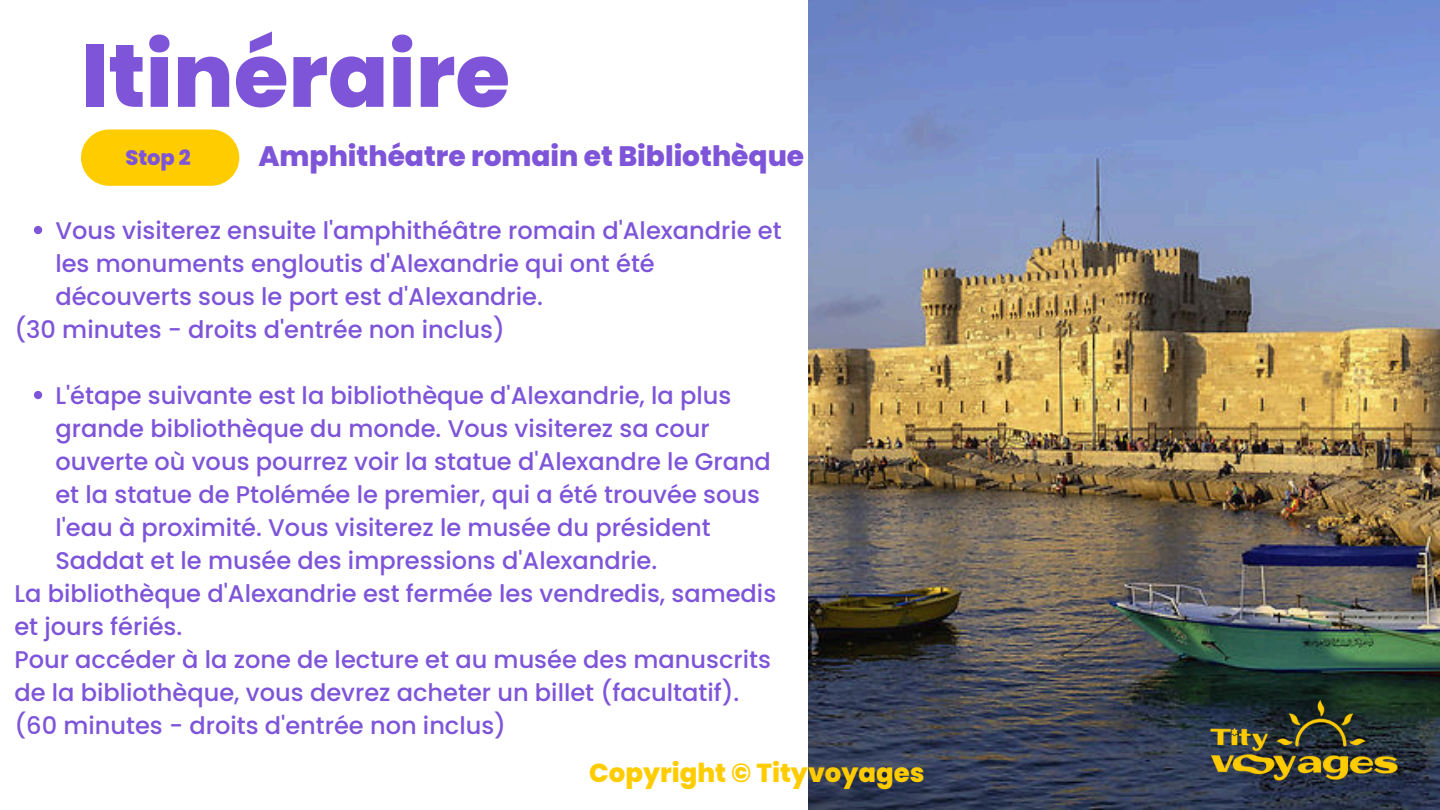
<style>
.page{position:relative;width:1440px;height:810px;background:#fff}
.page>*{position:absolute;margin:0;border:0;box-sizing:border-box;transform-origin:0 0}
.t1{font:800 88.7px "Poppins";color:#7e55d9}
.t2{font:800 28.1px "Poppins";color:#7e55d9}
.t3{font:800 26px "Poppins";color:#fc0}
.t4{font:500 24.1px/33px "Poppins";color:#7e55d9}
.t5{font:800 21px "Poppins";color:#7e55d9}
</style>
<div class="page">
<div style="left:81px;top:129px;width:158px;height:57px;background:#fc0;border-radius:28px"></div>
<img style="left:808px;top:0;width:632px;height:810px">
<img style="left:1198px;top:691px;width:212px;height:99px">
<svg style="left:34px;top:226px;width:8px;height:8px"></svg>
<svg style="left:34px;top:391px;width:8px;height:8px"></svg>
<h3 class="t1" style="left:81px;top:14px;width:431px">Itinéraire</h3>
<p class="t5" style="left:125px;top:143px;width:67px">Stop 2</p>
<p class="t2" style="left:258px;top:136px;width:547px">Amphithéatre romain et Bibliothèque</p>
<h2 class="t4" style="left:55px;top:214px;width:728px">Vous visiterez ensuite l'amphithéâtre romain d'Alexandrie et les monuments engloutis d'Alexandrie qui ont été découverts sous le port est d'Alexandrie.</h2>
<p class="t4" style="left:14px;top:313px;width:492px">(30 minutes - droits d'entrée non inclus)</p>
<h3 class="t4" style="left:55px;top:379px;width:717px">L'étape suivante est la bibliothèque d'Alexandrie, la plus grande bibliothèque du monde. Vous visiterez sa cour ouverte où vous pourrez voir la statue d'Alexandre le Grand et la statue de Ptolémée le premier, qui a été trouvée sous l'eau à proximité. Vous visiterez le musée du président Saddat et le musée des impressions d'Alexandrie.</h3>
<p class="t4" style="left:14px;top:577px;width:763px">La bibliothèque d'Alexandrie est fermée les vendredis, samedis et jours fériés.<br>Pour accéder à la zone de lecture et au musée des manuscrits de la bibliothèque, vous devrez acheter un billet (facultatif). (60 minutes - droits d'entrée non inclus)</p>
<h2 class="t3" style="left:589px;top:754px;width:337px">Copyright © Tityvoyages</h2>
</div>
